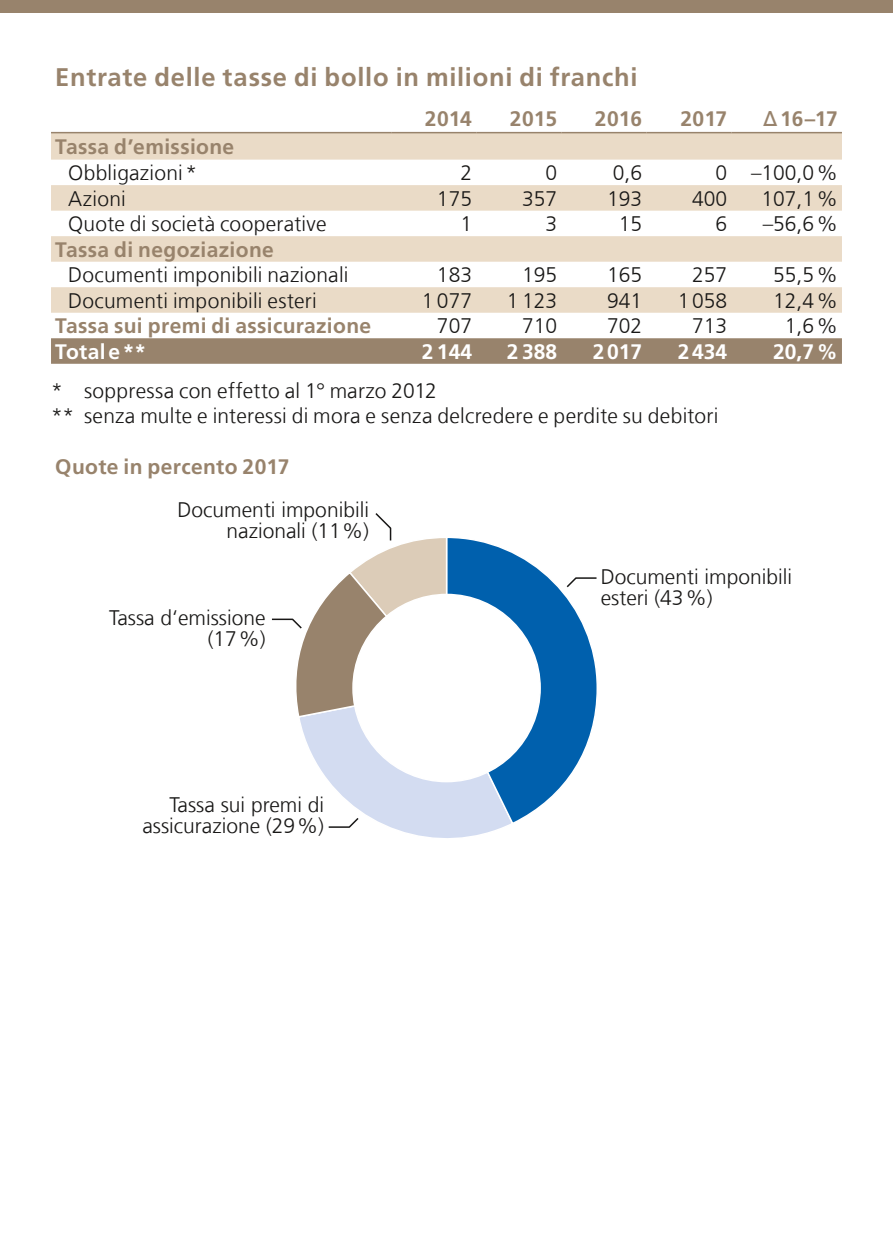
<style>
.page{position:relative;width:893px;height:1259px;background:#fff}
.page>*{position:absolute;margin:0;border:0;box-sizing:border-box;transform-origin:0 0}
.t1{font:700 25.5px "Frutiger LT Com";letter-spacing:.03em;color:#98836c}
.GT{font:300 21px/21px "Frutiger LT Com";letter-spacing:.005em;color:#181716;text-align:right}
.GT_Zahlen{font:300 21px "Frutiger LT Com";color:#181716}
.GT-2{font:700 21px "Frutiger LT Com";letter-spacing:.02em;color:#98836c}
.Kopfzeile_braun{font:700 21px "Frutiger LT Com";letter-spacing:.005em;color:#98836c}
.GT_Zahlen-2{font:700 21px "Frutiger LT Com";color:#fff}
.GT-3{font:700 21px "Frutiger LT Com";letter-spacing:.015em;color:#fff}
</style>
<div class="page">
<div style="left:0;top:0;width:893px;height:13px;background:#98836c"></div>
<svg style="left:51px;top:133px;width:791px;height:180px;fill:#eadbc7"></svg>
<svg style="left:51px;top:338px;width:791px;height:26px;background:#99856e"></svg>
<hr style="left:51px;top:132px;width:340px;height:1px;background:#98836c">
<hr style="left:391px;top:132px;width:85px;height:1px;background:#98836c">
<hr style="left:476px;top:132px;width:85px;height:1px;background:#98836c">
<hr style="left:561px;top:132px;width:85px;height:1px;background:#98836c">
<hr style="left:646px;top:132px;width:85px;height:1px;background:#98836c">
<hr style="left:731px;top:132px;width:111px;height:1px;background:#98836c">
<svg style="left:271px;top:513px;width:326px;height:325px"></svg>
<div style="left:353px;top:594px;width:187px;height:187px;background:#fff;border-radius:50%"></div>
<h3 class="t1" style="left:55px;top:62px;width:584px">Entrate delle tasse di bollo in milioni di franchi</h3>
<p class="Kopfzeile_braun" style="left:425px;top:106px;width:49px">2014</p>
<p class="Kopfzeile_braun" style="left:510px;top:106px;width:49px">2015</p>
<p class="Kopfzeile_braun" style="left:595px;top:106px;width:49px">2016</p>
<p class="Kopfzeile_braun" style="left:680px;top:106px;width:48px">2017</p>
<p class="Kopfzeile_braun" style="left:763px;top:106px;width:76px">∆16–17</p>
<p class="GT-2" style="left:55px;top:135px;width:181px">Tassa d’emissione</p>
<p class="GT" style="left:68px;top:163px;width:131px">Obbligazioni*</p>
<p class="GT_Zahlen" style="left:460px;top:161px;width:13px">2</p>
<p class="GT_Zahlen" style="left:545px;top:161px;width:13px">0</p>
<p class="GT_Zahlen" style="left:613px;top:161px;width:31px">0,6</p>
<p class="GT_Zahlen" style="left:715px;top:161px;width:13px">0</p>
<p class="GT_Zahlen" style="left:751px;top:161px;width:88px">–100,0%</p>
<p class="GT" style="left:68px;top:188px;width:59px">Azioni</p>
<p class="GT_Zahlen" style="left:437px;top:186px;width:37px">175</p>
<p class="GT_Zahlen" style="left:522px;top:186px;width:37px">357</p>
<p class="GT_Zahlen" style="left:607px;top:186px;width:37px">193</p>
<p class="GT_Zahlen" style="left:692px;top:186px;width:37px">400</p>
<p class="GT_Zahlen" style="left:761px;top:186px;width:78px">107,1%</p>
<p class="GT" style="left:68px;top:214px;width:260px">Quote di società cooperative</p>
<p class="GT_Zahlen" style="left:460px;top:212px;width:13px">1</p>
<p class="GT_Zahlen" style="left:545px;top:212px;width:13px">3</p>
<p class="GT_Zahlen" style="left:619px;top:212px;width:25px">15</p>
<p class="GT_Zahlen" style="left:715px;top:212px;width:13px">6</p>
<p class="GT_Zahlen" style="left:763px;top:212px;width:76px">–56,6%</p>
<p class="GT-2" style="left:55px;top:237px;width:220px">Tassa di negoziazione</p>
<p class="GT" style="left:68px;top:265px;width:282px">Documenti imponibili nazionali</p>
<p class="GT_Zahlen" style="left:437px;top:263px;width:37px">183</p>
<p class="GT_Zahlen" style="left:522px;top:263px;width:37px">195</p>
<p class="GT_Zahlen" style="left:607px;top:263px;width:37px">165</p>
<p class="GT_Zahlen" style="left:692px;top:263px;width:37px">257</p>
<p class="GT_Zahlen" style="left:773px;top:263px;width:66px">55,5%</p>
<p class="GT" style="left:68px;top:290px;width:250px">Documenti imponibili esteri</p>
<p class="GT_Zahlen" style="left:422px;top:288px;width:52px">1 077</p>
<p class="GT_Zahlen" style="left:507px;top:288px;width:52px">1 123</p>
<p class="GT_Zahlen" style="left:607px;top:288px;width:37px">941</p>
<p class="GT_Zahlen" style="left:678px;top:288px;width:51px">1058</p>
<p class="GT_Zahlen" style="left:773px;top:288px;width:66px">12,4%</p>
<p class="GT-2" style="left:55px;top:314px;width:317px">Tassa sui premi di assicurazione</p>
<p class="GT_Zahlen" style="left:437px;top:314px;width:37px">707</p>
<p class="GT_Zahlen" style="left:522px;top:314px;width:37px">710</p>
<p class="GT_Zahlen" style="left:607px;top:314px;width:37px">702</p>
<p class="GT_Zahlen" style="left:692px;top:314px;width:37px">713</p>
<p class="GT_Zahlen" style="left:785px;top:314px;width:54px">1,6%</p>
<p class="GT-3" style="left:55px;top:339px;width:92px">Totale**</p>
<p class="GT_Zahlen-2" style="left:422px;top:339px;width:52px">2 144</p>
<p class="GT_Zahlen-2" style="left:507px;top:339px;width:52px">2 388</p>
<p class="GT_Zahlen-2" style="left:593px;top:339px;width:51px">2017</p>
<p class="GT_Zahlen-2" style="left:678px;top:339px;width:51px">2434</p>
<p class="GT_Zahlen-2" style="left:773px;top:339px;width:66px">20,7%</p>
<p class="GT" style="left:51px;top:380px;width:387px">* soppressa con effetto al 1° marzo 2012</p>
<p class="GT" style="left:51px;top:406px;width:669px">** senza multe e interessi di mora e senza delcredere e perdite su debitori</p>
<h4 class="GT-2" style="left:55px;top:455px;width:236px">Quote in percento 2017</h4>
<p class="GT" style="left:178px;top:500px;width:193px">Documenti imponibili nazionali (11%)</p>
<p class="GT" style="left:109px;top:607px;width:158px">Tassa d‘emissione (17%)</p>
<p class="GT" style="left:142px;top:794px;width:183px">Tassa sui premi di assicurazione (29%)</p>
<p class="GT" style="left:601px;top:567px;width:193px;text-align:left">Documenti imponibili esteri (43%)</p>
</div>
